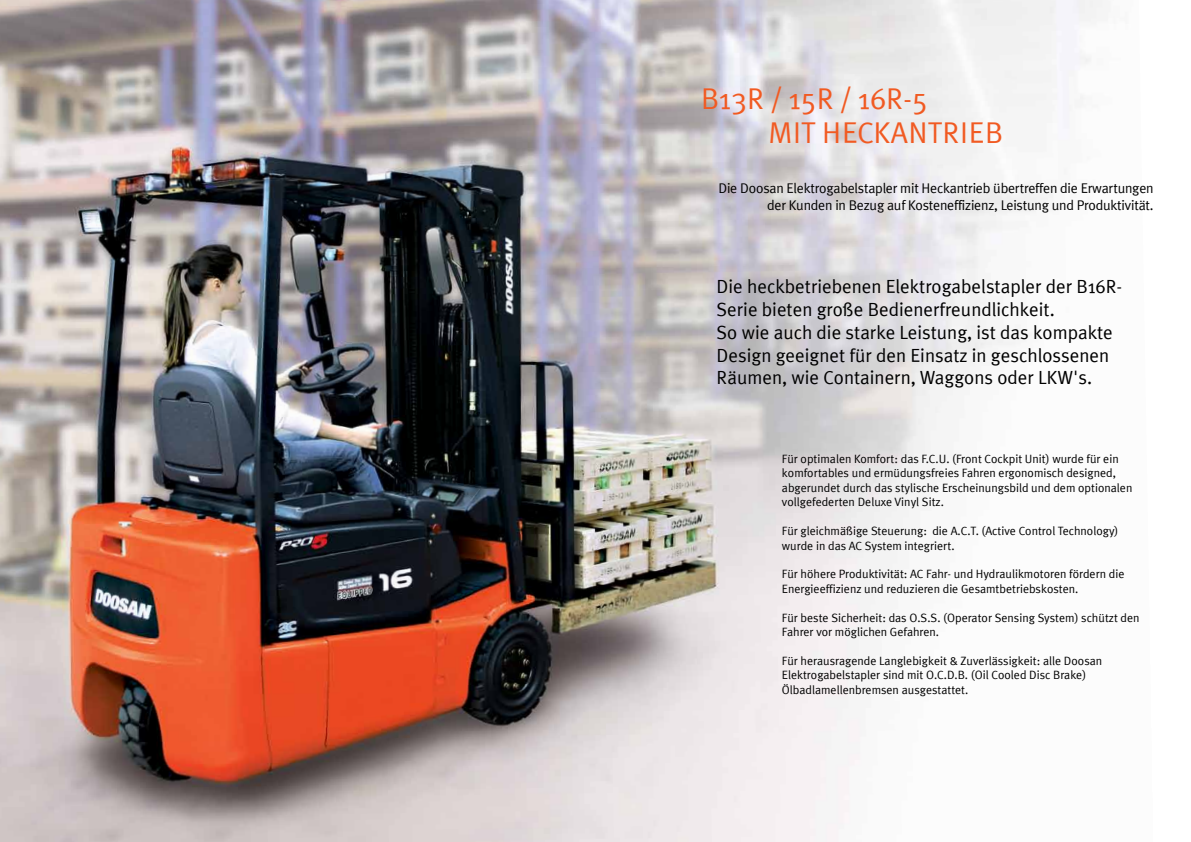
<style>
.page{position:relative;width:1191px;height:842px;background:#fff}
.page>*{position:absolute;margin:0;border:0;box-sizing:border-box;transform-origin:0 0}
.t1{font:30px/34px "Meta Plus";color:#f15a22}
.t2{font:19px/22.8px "Meta Plus";color:#000}
.t3{font:14px/16.8px "Meta Plus";letter-spacing:-.015em;color:#000;text-align:right}
.t4{font:12px/14.4px "Meta Plus";color:#000}
</style>
<div class="page">
<img style="left:0;top:0;width:1103px;height:842px">
<h1 class="t1" style="left:768px;top:81px;width:217px;text-indent:-68px">B13R / 15R / 16R-5<br>mit Heckantr ieb</h1>
<p class="t3" style="left:718px;top:180px;width:437px">Die Doosan Elektrogabelstapler mit Heckantrieb übertreffen die Erwartungen der Kunden in Bezug auf Kosteneffizienz, Leistung und Produktivität.</p>
<p class="t2" style="left:716px;top:275px;width:407px">Die heckbetriebenen Elektrogabelstapler der B16R-Serie bieten große Bedienerfreundlichkeit.<br>So wie auch die starke Leistung, ist das kompakte Design geeignet für den Einsatz in geschlossenen Räumen, wie Containern, Waggons oder LKW's.</p>
<p class="t4" style="left:782px;top:452px;width:352px">Für optimalen Komfort: das F.C.U. (Front Cockpit Unit) wurde für ein komfortables und ermüdungsfreies Fahren ergonomisch designed, abgerundet durch das stylische Erscheinungsbild und dem optionalen vollgefederten Deluxe Vinyl Sitz.</p>
<p class="t4" style="left:782px;top:524px;width:338px">Für gleichmäßige Steuerung: die A.C.T. (Active Control Technology) wurde in das AC System integriert.</p>
<p class="t4" style="left:782px;top:567px;width:344px">Für höhere Produktivität: AC Fahr- und Hydraulikmotoren fördern die<br>Energieeffizienz und reduzieren die Gesamtbetriebskosten.</p>
<p class="t4" style="left:782px;top:610px;width:359px">Für beste Sicherheit: das O.S.S. (Operator Sensing System) schützt den<br>Fahrer vor möglichen Gefahren.</p>
<p class="t4" style="left:782px;top:653px;width:322px">Für herausragende Langlebigkeit &amp; Zuverlässigkeit: alle Doosan<br>Elektrogabelstapler sind mit O.C.D.B. (Oil Cooled Disc Brake)<br>Ölbadlamellenbremsen ausgestattet.</p>
</div>
